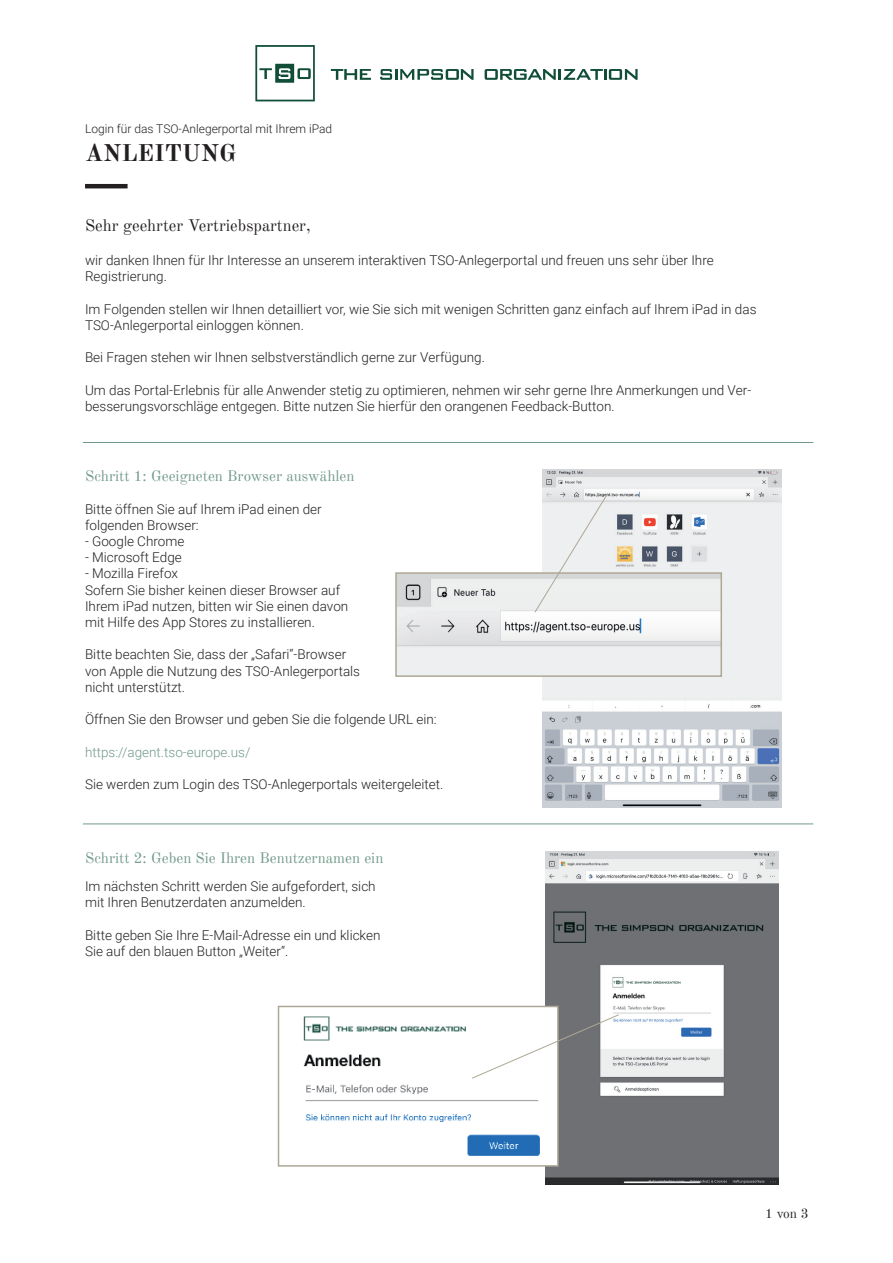
<style>
.page{position:relative;width:893px;height:1263px;background:#fff}
.page>*{position:absolute;margin:0;border:0;box-sizing:border-box;transform-origin:0 0}
.t1{font:700 24px "Old Standard TT";color:#231f20}
.t2{font:16.5px "Old Standard TT";color:#231f20}
.t3{font:15px "Old Standard TT";color:#719989}
.t4{font:300 13.5px/16.2px "Roboto";color:#231f20}
.t5{font:300 13.5px "Roboto";color:#719989}
.t6{font:13.5px "Old Standard TT";color:#231f20}
.t7{font:300 12px "Roboto";color:#231f20}
</style>
<div class="page">
<svg style="left:331px;top:69px;width:40px;height:11px"></svg>
<svg style="left:380px;top:69px;width:94px;height:11px"></svg>
<svg style="left:255px;top:45px;width:60px;height:56px"></svg>
<svg style="left:485px;top:69px;width:153px;height:11px"></svg>
<hr style="left:85px;top:184px;width:43px;height:4px;background:#231f20">
<hr style="left:83px;top:823px;width:730px;height:1px;background:#719989">
<hr style="left:83px;top:442px;width:730px;height:1px;background:#719989">
<img style="left:543px;top:470px;width:238px;height:337px">
<img style="left:398px;top:575px;width:321px;height:99px">
<div style="left:395px;top:572px;width:327px;height:105px;border:2px solid #aea795"></div>
<svg style="left:534px;top:493px;width:74px;height:120px;background:#eaebeb"></svg>
<img style="left:546px;top:851px;width:232px;height:333px">
<img style="left:303px;top:1009px;width:253px;height:154px">
<div style="left:278px;top:1006px;width:281px;height:160px;border:2px solid #aea795"></div>
<svg style="left:472px;top:1014px;width:147px;height:65px"></svg>
<p class="t7" style="left:85px;top:120px;width:249px">Login für das TSO-Anlegerportal mit Ihrem iPad</p>
<h1 class="t1" style="left:85px;top:135px;width:153px">ANLEITUNG</h1>
<p class="t2" style="left:85px;top:212px;width:227px">Sehr geehrter Vertriebspartner,</p>
<p class="t4" style="left:85px;top:252px;width:630px">wir danken Ihnen für Ihr Interesse an unserem interaktiven TSO-Anlegerportal und freuen uns sehr über Ihre<br>Registrierung.</p>
<p class="t4" style="left:85px;top:300px;width:673px">Im Folgenden stellen wir Ihnen detailliert vor, wie Sie sich mit wenigen Schritten ganz einfach auf Ihrem iPad in das<br>TSO-Anlegerportal einloggen können.</p>
<p class="t4" style="left:85px;top:349px;width:401px">Bei Fragen stehen wir Ihnen selbstverständlich gerne zur Verfügung.</p>
<p class="t4" style="left:85px;top:381px;width:668px">Um das Portal-Erlebnis für alle Anwender stetig zu optimieren, nehmen wir sehr gerne Ihre Anmerkungen und Ver&shy;besserungsvorschläge entgegen. Bitte nutzen Sie hierfür den orangenen Feedback-Button.</p>
<p class="t3" style="left:85px;top:465px;width:271px">Schritt 1: Geeigneten Browser auswählen</p>
<p class="t4" style="left:85px;top:500px;width:238px">Bitte öffnen Sie auf Ihrem iPad einen der folgenden Browser:</p>
<p class="t4" style="left:85px;top:532px;width:101px">- Google Chrome</p>
<p class="t4" style="left:85px;top:549px;width:98px">- Microsoft Edge</p>
<p class="t4" style="left:85px;top:565px;width:265px">- Mozilla Firefox<br>Sofern Sie bisher keinen dieser Browser auf Ihrem iPad nutzen, bitten wir Sie einen davon mit Hilfe des App Stores zu installieren.</p>
<p class="t4" style="left:85px;top:646px;width:277px">Bitte beachten Sie, dass der „Safari“-Browser von Apple die Nutzung des TSO-Anlegerportals nicht unterstützt.</p>
<p class="t4" style="left:85px;top:711px;width:353px">Öffnen Sie den Browser und geben Sie die folgende URL ein:</p>
<p class="t5" style="left:85px;top:742px;width:167px">https://agent.tso-europe.us/</p>
<p class="t4" style="left:85px;top:775px;width:360px">Sie werden zum Login des TSO-Anlegerportals weitergeleitet.</p>
<p class="t3" style="left:85px;top:846px;width:300px">Schritt 2: Geben Sie Ihren Benutzernamen ein</p>
<p class="t4" style="left:85px;top:878px;width:292px">Im nächsten Schritt werden Sie aufgefordert, sich mit Ihren Benutzerdaten anzumelden.</p>
<p class="t4" style="left:85px;top:926px;width:297px">Bitte geben Sie Ihre E-Mail-Adresse ein und klicken<br>Sie auf den blauen Button „Weiter“.</p>
<p class="t6" style="left:765px;top:1203px;width:45px">1 von 3</p>
</div>
